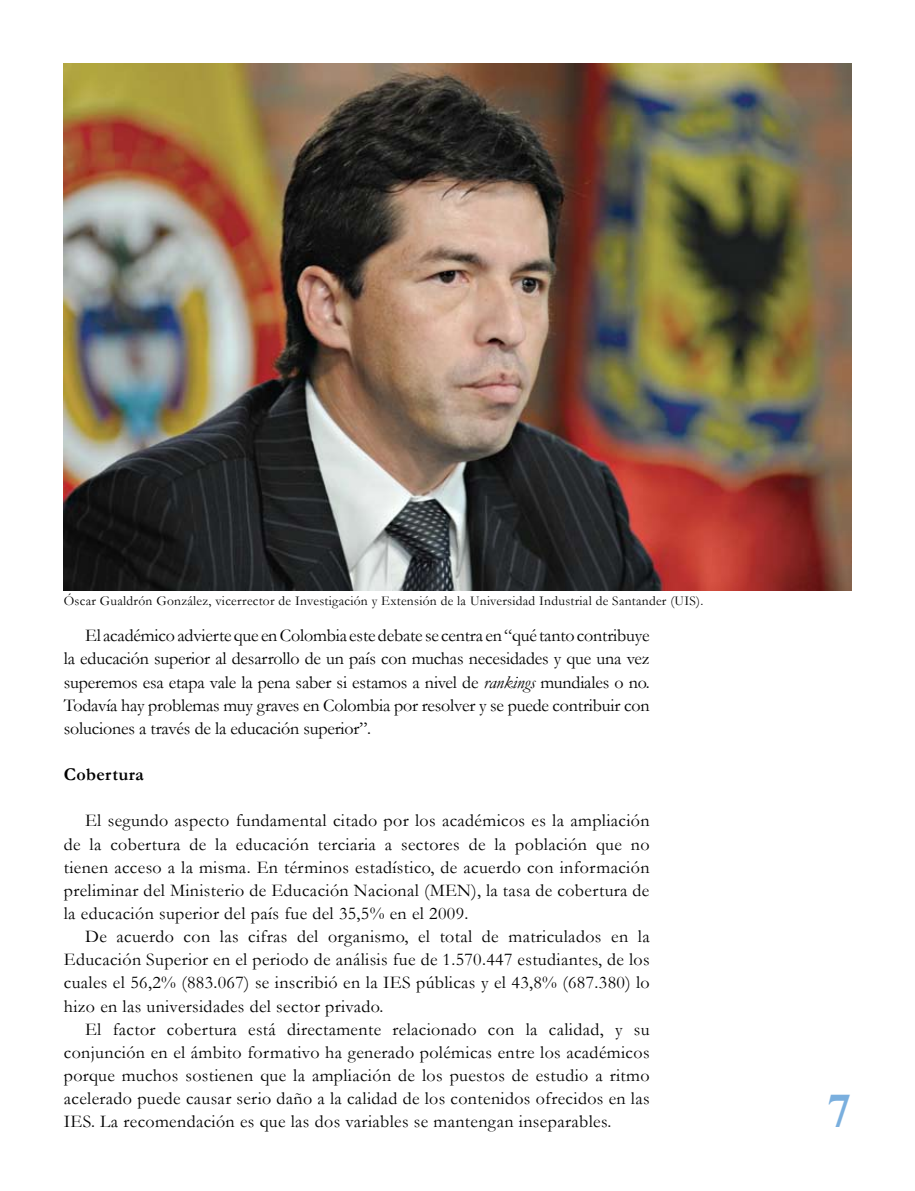
<style>
.page{position:relative;width:915px;height:1191px;background:#fff}
.page>*{position:absolute;margin:0;border:0;box-sizing:border-box;transform-origin:0 0}
.t1{font:700 48px "Times New Roman";color:#7aafde}
.t2{font:18px/23.1px "Garamond";letter-spacing:.02em;color:#000;text-align:justify}
.t3{font:700 18px "Garamond";letter-spacing:.02em;color:#000}
.t4{font:13.5px "Garamond";letter-spacing:.02em;color:#000}
.s1{font-style:italic}
</style>
<div class="page">
<img style="left:64px;top:64px;width:786px;height:526px">
<p class="t4" style="left:64px;top:591px;width:640px">Óscar Gualdrón González, vicerrector de Investigación y Extensión de la Universidad Industrial de Santander (UIS).</p>
<p class="t2" style="left:64px;top:623px;width:587px;text-indent:21px">El académico advierte que en Colombia este debate se centra en “qué tanto contribuye la educación superior al desarrollo de un país con muchas necesidades y que una vez superemos esa etapa vale la pena saber si estamos a nivel de <span class="s1">rankings</span> mundiales o no.<br>Todavía hay problemas muy graves en Colombia por resolver y se puede contribuir con soluciones a través de la educación superior”.</p>
<p class="t3" style="left:64px;top:762px;width:81px">Cobertura</p>
<p class="t2" style="left:64px;top:808px;width:587px;text-indent:21px">El segundo aspecto fundamental citado por los académicos es la ampliación de la cobertura de la educación terciaria a sectores de la población que no tienen acceso a la misma. En términos estadístico, de acuerdo con información preliminar del Ministerio de Educación Nacional (MEN), la tasa de cobertura de la educación superior del país fue del 35,5% en el 2009.</p>
<p class="t2" style="left:64px;top:924px;width:587px;text-indent:21px">De acuerdo con las cifras del organismo, el total de matriculados en la Educación Superior en el periodo de análisis fue de 1.570.447 estudiantes, de los cuales el 56,2% (883.067) se inscribió en la IES públicas y el 43,8% (687.380) lo hizo en las universidades del sector privado.</p>
<p class="t2" style="left:64px;top:1017px;width:587px;text-indent:21px">El factor cobertura está directamente relacionado con la calidad, y su conjunción en el ámbito formativo ha generado polémicas entre los académicos porque muchos sostienen que la ampliación de los puestos de estudio a ritmo acelerado puede causar serio daño a la calidad de los contenidos ofrecidos en las IES. La recomendación es que las dos variables se mantengan inseparables.</p>
<h1 class="t1" style="left:826px;top:1078px;width:25px">7</h1>
</div>
